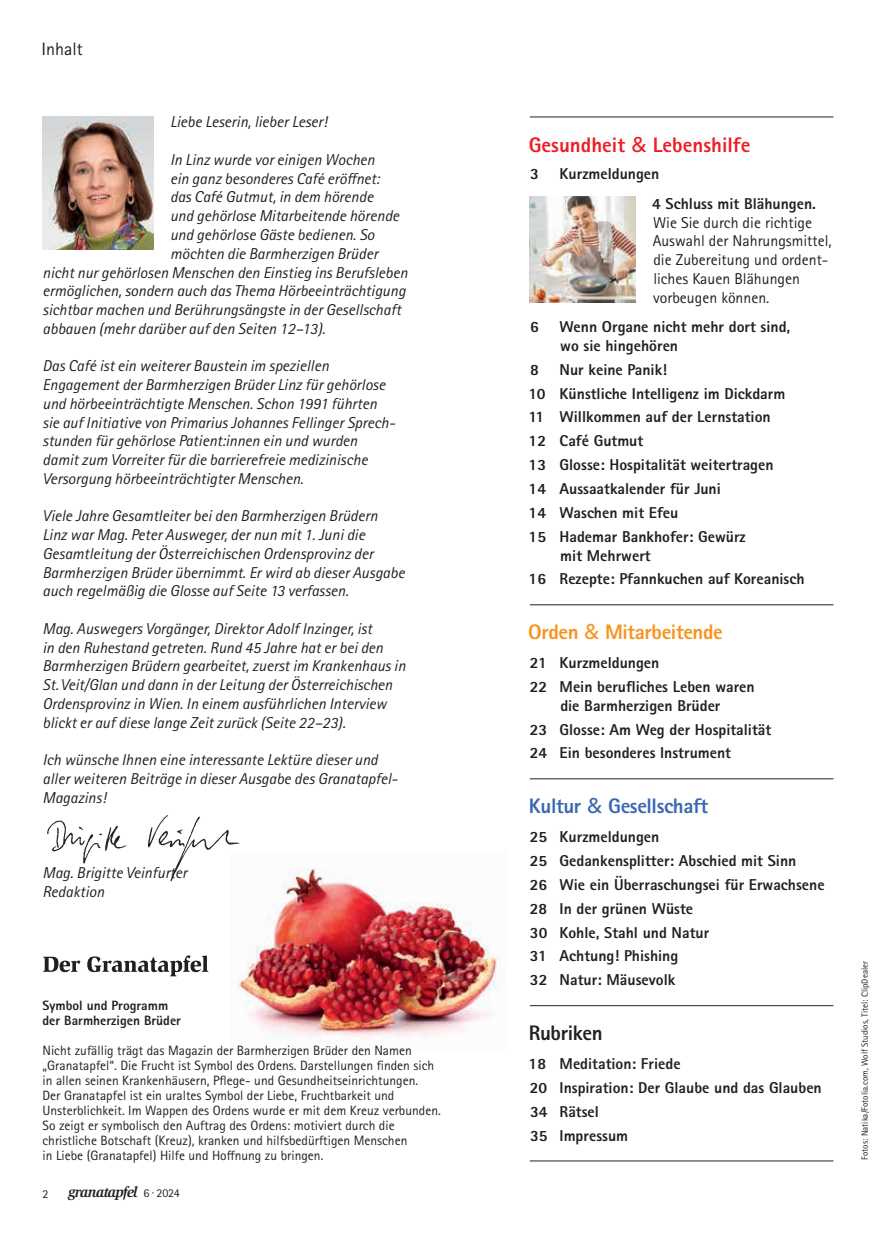
<style>
.page{position:relative;width:876px;height:1234px;background:#fff}
.page>*{position:absolute;margin:0;border:0;box-sizing:border-box;transform-origin:0 0}
.t1{font:800 21px "Rotis Sans Serif Pro";color:#ee1d23}
.t2{font:800 21px "Rotis Sans Serif Pro";letter-spacing:-.02em;color:#f7931d}
.t3{font:800 21px "Rotis Sans Serif Pro";letter-spacing:-.02em;color:#3967b2}
.t4{font:800 21px "Rotis Sans Serif Pro";letter-spacing:-.02em;color:#231f20}
.t5{font:18px "Rotis Sans Serif Pro";color:#231f20}
.t6{font:italic 15.75px/18.8px "Rotis Sans Serif Pro";color:#231f20}
.t7{font:800 15.75px/23.9px "Rotis Sans Serif Pro";color:#231f20}
.t8{font:15.75px/18.8px "Rotis Sans Serif Pro";color:#231f20}
.t9{font:italic 700 15px "Slimbach Std";letter-spacing:-.05em;color:#231f20}
.t10{font:13.5px/15px "Rotis Sans Serif Pro";color:#231f20}
.t11{font:800 13.5px/15px "Rotis Sans Serif Pro";color:#231f20}
.t12{font:12px "Rotis Sans Serif Pro";color:#231f20}
.t13{font:9px "Rotis Sans Serif Pro";color:#231f20}
.s1{font-family:"Rotis Sans Serif Pro";font-weight:400;font-style:normal;font-size:12px}
.s2{font-family:"Avenir Next W1 G";font-weight:500}
</style>
<div class="page">
<hr style="left:530px;top:604px;width:303px;height:1px;background:#231f20">
<hr style="left:530px;top:778px;width:303px;height:1px;background:#231f20">
<hr style="left:530px;top:1005px;width:303px;height:1px;background:#231f20">
<hr style="left:530px;top:1160px;width:303px;height:1px;background:#231f20">
<hr style="left:530px;top:117px;width:303px;height:1px;background:#231f20">
<img style="left:530px;top:197px;width:106px;height:106px">
<img style="left:230px;top:868px;width:275px;height:172px">
<svg style="left:43px;top:955px;width:165px;height:21px"></svg>
<img style="left:43px;top:117px;width:110px;height:132px">
<img style="left:47px;top:815px;width:202px;height:67px">
<p class="t5" style="left:41px;top:39px;width:43px">Inhalt</p>
<p class="t6" style="left:170px;top:113px;width:159px">Liebe Leserin, lieber Leser!</p>
<p class="t6" style="left:170px;top:150px;width:206px">In Linz wurde vor einigen Wochen</p>
<p class="t6" style="left:170px;top:169px;width:211px">ein ganz besonderes Café eröffnet:</p>
<p class="t6" style="left:170px;top:188px;width:205px">das Café Gutmut, in dem hörende</p>
<p class="t6" style="left:170px;top:207px;width:231px">und gehörlose Mitarbeitende hörende</p>
<p class="t6" style="left:170px;top:225px;width:206px">und gehörlose Gäste bedienen. So</p>
<p class="t6" style="left:170px;top:244px;width:209px">möchten die Barmherzigen Brüder</p>
<p class="t6" style="left:43px;top:263px;width:367px">nicht nur gehörlosen Menschen den Einstieg ins Berufsleben</p>
<p class="t6" style="left:43px;top:281px;width:365px">ermöglichen, sondern auch das Thema Hörbeeinträchtigung</p>
<p class="t6" style="left:43px;top:300px;width:360px">sichtbar machen und Berührungsängste in der Gesellschaft</p>
<p class="t6" style="left:43px;top:319px;width:284px">abbauen (mehr darüber auf den Seiten 12–13).</p>
<p class="t6" style="left:43px;top:356px;width:354px">Das Café ist ein weiterer Baustein im speziellen Engagement der Barmherzigen Brüder Linz für gehörlose und hörbeeinträchtigte Menschen. Schon 1991 führten sie auf Initiative von Primarius Johannes Fellinger Sprech&shy;stunden für gehörlose Patient:innen ein und wurden damit zum Vorreiter für die barrierefreie medizinische Versorgung hörbeeinträchtigter Menschen.</p>
<p class="t6" style="left:43px;top:506px;width:364px">Viele Jahre Gesamtleiter bei den Barmherzigen Brüdern Linz war Mag. Peter Ausweger, der nun mit 1. Juni die Gesamtleitung der Österreichischen Ordensprovinz der Barmherzigen Brüder übernimmt. Er wird ab dieser Ausgabe auch regelmäßig die Glosse auf Seite 13 verfassen.</p>
<p class="t6" style="left:43px;top:619px;width:365px">Mag. Auswegers Vorgänger, Direktor Adolf Inzinger, ist<br>in den Ruhestand getreten. Rund 45 Jahre hat er bei den Barmherzigen Brüdern gearbeitet, zuerst im Krankenhaus in St.Veit/Glan und dann in der Leitung der Österreichischen Ordensprovinz in Wien. In einem ausführlichen Interview blickt er auf diese lange Zeit zurück (Seite 22–23).</p>
<p class="t6" style="left:43px;top:750px;width:355px">Ich wünsche Ihnen eine interessante Lektüre dieser und aller weiteren Beiträge in dieser Ausgabe des Granatapfel-<br>Magazins!</p>
<p class="t6" style="left:43px;top:863px;width:146px">Mag. Brigitte Veinfurter<br>Redaktion</p>
<p class="t11" style="left:43px;top:997px;width:140px">Symbol und Programm der Barmherzigen Brüder</p>
<p class="t10" style="left:43px;top:1042px;width:400px">Nicht zufällig trägt das Magazin der Barmherzigen Brüder den Namen „Granatapfel“. Die Frucht ist Symbol des Ordens. Darstellungen finden sich in allen seinen Krankenhäusern, Pflege- und Gesundheitseinrichtungen.<br>Der Granatapfel ist ein uraltes Symbol der Liebe, Fruchtbarkeit und Unsterblichkeit. Im Wappen des Ordens wurde er mit dem Kreuz verbunden.<br>So zeigt er symbolisch den Auftrag des Ordens: motiviert durch die christliche Botschaft (Kreuz), kranken und hilfsbedürftigen Menschen<br>in Liebe (Granatapfel) Hilfe und Hoffnung zu bringen.</p>
<p class="t12" style="left:43px;top:1186px;width:7px">2</p>
<p class="t9" style="left:68px;top:1183px;width:113px">granatapfel <span class="s1">6 ∙ 2024</span></p>
<h1 class="t1" style="left:529px;top:131px;width:223px">Gesundheit <span class="s2">&amp;</span> Lebenshilfe</h1>
<p class="t7" style="left:530px;top:162px;width:10px">3</p>
<p class="t7" style="left:560px;top:162px;width:101px">Kurzmeldungen</p>
<p class="t7" style="left:652px;top:191px;width:165px">4 Schluss mit Blähungen.</p>
<p class="t8" style="left:653px;top:213px;width:181px">Wie Sie durch die richtige<br>Auswahl der Nahrungsmittel, die Zubereitung und ordent&shy;liches Kauen Blähungen vorbeugen können.</p>
<p class="t7" style="left:530px;top:314px;width:10px">6</p>
<p class="t7" style="left:560px;top:317px;width:232px;line-height:18.8px">Wenn Organe nicht mehr dort sind, wo sie hingehören</p>
<p class="t7" style="left:530px;top:357px;width:10px">8</p>
<p class="t7" style="left:529px;top:357px;width:258px;text-indent:31px">Nur keine Panik!<br>10 Künstliche Intelligenz im Dickdarm<br>11 Willkommen auf der Lernstation<br>12 Café Gutmut<br>13 Glosse: Hospitalität weitertragen<br>14 Aussaatkalender für Juni<br>14 Waschen mit Efeu<br>15 Hademar Bankhofer: Gewürz</p>
<p class="t7" style="left:529px;top:543px;width:278px;text-indent:32px">mit Mehrwert<br>16 Rezepte: Pfannkuchen auf Koreanisch</p>
<h1 class="t2" style="left:528px;top:618px;width:196px">Orden <span class="s2">&amp;</span> Mitarbeitende</h1>
<p class="t7" style="left:530px;top:650px;width:226px">21 Kurzmeldungen<br>22 Mein berufliches Leben waren</p>
<p class="t7" style="left:530px;top:693px;width:243px;text-indent:31px">die Barmherzigen Brüder<br>23 Glosse: Am Weg der Hospitalität<br>24 Ein besonderes Instrument</p>
<h1 class="t3" style="left:529px;top:792px;width:181px">Kultur <span class="s2">&amp;</span> Gesellschaft</h1>
<p class="t7" style="left:530px;top:824px;width:296px">25 Kurzmeldungen<br>25 Gedankensplitter: Abschied mit Sinn<br>26 Wie ein Überraschungsei für Erwachsene<br>28 In der grünen Wüste<br>30 Kohle, Stahl und Natur<br>31 Achtung! Phishing<br>32 Natur: Mäusevolk</p>
<h1 class="t4" style="left:529px;top:1018px;width:75px">Rubriken</h1>
<p class="t7" style="left:529px;top:1051px;width:295px">18 Meditation: Friede<br>20 Inspiration: Der Glaube und das Glauben<br>34 Rätsel<br>35 Impressum</p>
<p class="t13" style="left:859px;top:1159px;width:200px;rotate:-90deg">Fotos: Natika/Fotolia.com, Wolf Studios, Titel: ClipDealer</p>
</div>
